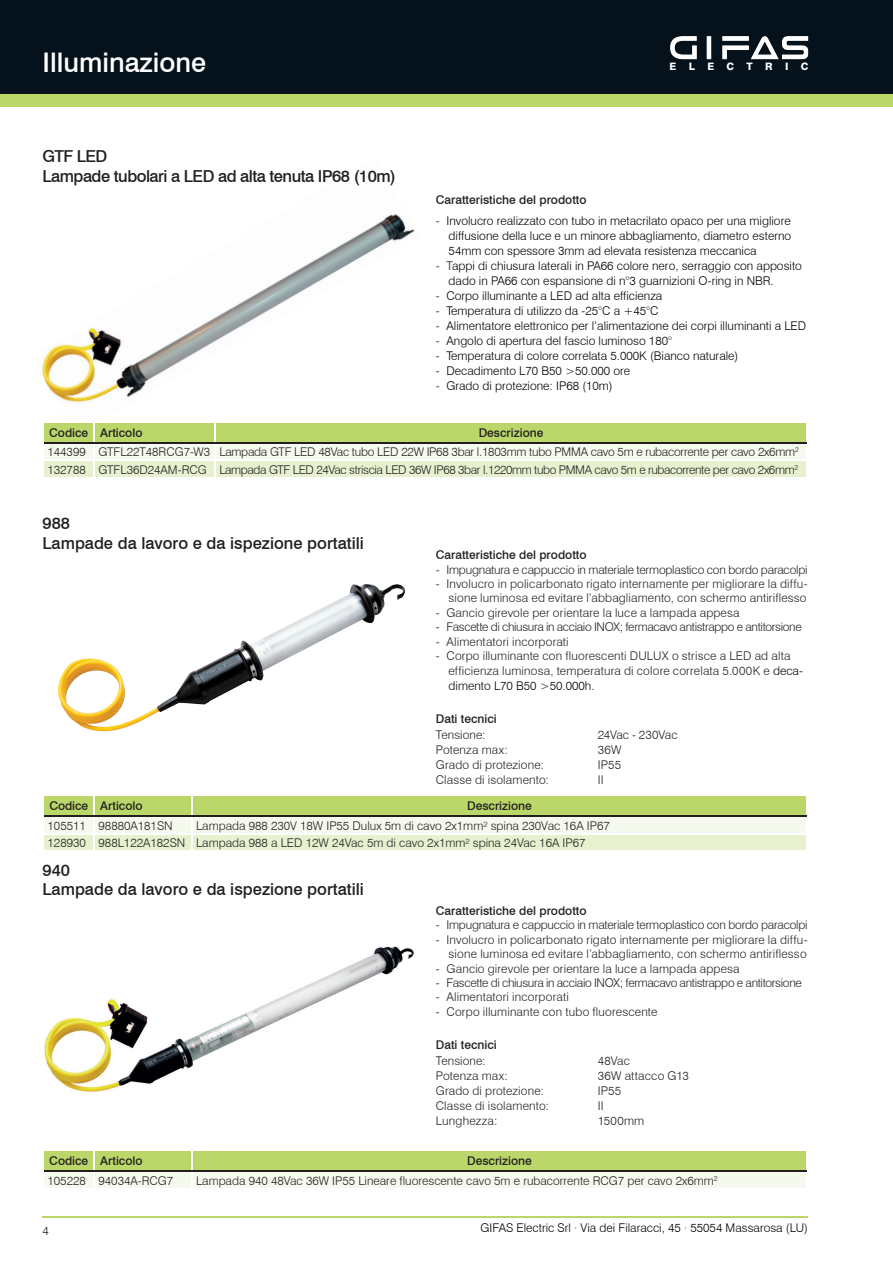
<style>
.page{position:relative;width:893px;height:1263px;background:#fff}
.page>*{position:absolute;margin:0;border:0;box-sizing:border-box;transform-origin:0 0}
.t1{font:500 27px "Swiss 721 BT";color:#fff}
.t2{font:500 16.5px/19.5px "Swiss 721 BT";color:#231f20}
.t3{font:500 16.5px/19.8px "Swiss 721 BT";letter-spacing:-.03em;color:#231f20}
.t4{font:300 12px/14.4px "Swiss 721 BT";color:#231f20;text-align:right}
.t5{font:300 12px/15px "Swiss 721 BT";color:#000001;text-align:justify}
.t6{font:300 12px "Swiss 721 BT";letter-spacing:-.03em;color:#231f20}
.t7{font:500 12px "Swiss 721 BT";color:#231f20}
.t8{font:300 12px/19.4px "Swiss 721 BT";letter-spacing:-.02em;color:#231f20}
.t9{font:300 12px "Swiss 721 BT";color:#000}
.t10{font:800 10.2px "Swiss 721 BT";letter-spacing:1.21em;color:#fff}
.s1{color:#231f20}
.s2{font-weight:500}
.s3{color:#000001}
</style>
<div class="page">
<div style="left:0;top:89px;width:893px;height:17px;background:#bbd76a"></div>
<div style="left:0;top:0;width:893px;height:94px;background:#05111b"></div>
<hr style="left:43px;top:1216px;width:765px;height:2px;background:#bbd76a">
<svg style="left:670px;top:36px;width:27px;height:23px"></svg>
<svg style="left:722px;top:36px;width:86px;height:23px"></svg>
<hr style="left:707px;top:36px;width:4px;height:23px;background:#e6e8e9">
<hr style="left:707px;top:37px;width:4px;height:22px;background:#fff">
<img style="left:42px;top:327px;width:103px;height:76px">
<img style="left:117px;top:324px;width:107px;height:61px">
<img style="left:203px;top:274px;width:108px;height:62px">
<img style="left:289px;top:214px;width:126px;height:72px">
<img style="left:58px;top:584px;width:348px;height:148px">
<img style="left:44px;top:946px;width:370px;height:146px">
<svg style="left:44px;top:796px;width:763px;height:54px;background:#dceab6"></svg>
<hr style="left:44px;top:815px;width:50px;height:2px;background:#231f20">
<hr style="left:94px;top:815px;width:98px;height:2px;background:#231f20">
<hr style="left:192px;top:815px;width:614px;height:2px;background:#231f20">
<svg style="left:44px;top:1151px;width:763px;height:37px;background:#d6e7a6"></svg>
<hr style="left:44px;top:1170px;width:50px;height:2px;background:#231f20">
<hr style="left:94px;top:1170px;width:98px;height:2px;background:#231f20">
<hr style="left:192px;top:1170px;width:614px;height:2px;background:#231f20">
<svg style="left:44px;top:423px;width:763px;height:54px;background:#dceab5"></svg>
<hr style="left:44px;top:442px;width:50px;height:2px;background:#231f20">
<hr style="left:94px;top:442px;width:121px;height:2px;background:#231f20">
<hr style="left:215px;top:442px;width:591px;height:2px;background:#231f20">
<h1 class="t1" style="left:43px;top:46px;width:165px">Illuminazione</h1>
<h2 class="t3" style="left:43px;top:146px;width:355px">GTF LED<br>Lampade tubolari a LED ad alta tenuta IP68 (10m)</h2>
<p class="t10" style="left:669px;top:60px;width:141px">ELECTRIC</p>
<p class="t7" style="left:436px;top:192px;width:152px">Caratteristiche del prodotto</p>
<p class="t5" style="left:449px;top:213px;width:344px;text-indent:-13px"><span class="s1">-</span> Involucro realizzato con tubo in metacrilato opaco per una migliore diffusione della luce e un minore abbagliamento, diametro esterno 54mm con spessore 3mm ad elevata resistenza meccanica</p>
<p class="t5" style="left:449px;top:258px;width:355px;text-indent:-13px"><span class="s1">- T</span>appi di chiusura laterali in PA66 colore nero, serraggio con apposito dado in PA66 con espansione di n°3 guarnizioni O-ring in NBR.</p>
<p class="t5" style="left:436px;top:288px;width:228px"><span class="s1">-</span> Corpo illuminante a LED ad alta efficienza</p>
<p class="t5" style="left:436px;top:303px;width:224px"><span class="s1">-</span> Temperatura di utilizzo da -25°C a +45°C</p>
<p class="t5" style="left:436px;top:318px;width:372px"><span class="s1">-</span> Alimentatore elettronico per l’alimentazione dei corpi illuminanti a LED</p>
<p class="t5" style="left:436px;top:333px;width:238px"><span class="s1">-</span> Angolo di apertura del fascio luminoso 180°</p>
<p class="t5" style="left:436px;top:348px;width:304px"><span class="s1">-</span> Temperatura di colore correlata 5.000K (Bianco naturale)</p>
<p class="t5" style="left:436px;top:363px;width:196px"><span class="s1">-</span> Decadimento L70 B50 &gt;50.000 ore</p>
<p class="t5" style="left:436px;top:378px;width:178px"><span class="s1">-</span> Grado di protezione: IP68 (10m)</p>
<p class="t7" style="left:49px;top:425px;width:95px">Codice Articolo</p>
<p class="t8" style="left:47px;top:423px;width:753px;text-indent:431px"><span class="s2">Descrizione<br></span>144399 GTFL22T48RCG7-W3 Lampada GTF LED 48Vac tubo LED 22W IP68 3bar l.1803mm tubo PMMA cavo 5m e rubacorrente per cavo 2x6mm<sup>2</sup></p>
<p class="t6" style="left:47px;top:462px;width:752px">132788 GTFL36D24AM-RCG Lampada GTF LED 24Vac striscia LED 36W IP68 3bar l.1220mm tubo PMMA cavo 5m e rubacorrente per cavo 2x6mm<sup>2</sup></p>
<h2 class="t2" style="left:42px;top:513px;width:323px">988<br>Lampade da lavoro e da ispezione portatili</h2>
<p class="t7" style="left:436px;top:548px;width:152px">Caratteristiche del prodotto</p>
<p class="t4" style="left:436px;top:562px;width:373px">- Impugnatura e cappuccio in materiale termoplastico con bordo paracolpi</p>
<p class="t4" style="left:436px;top:576px;width:373px">- Involucro in policarbonato rigato internamente per migliorare la diffu&shy;sione luminosa ed evitare l’abbagliamento, con schermo antiriflesso</p>
<p class="t4" style="left:436px;top:605px;width:305px">- Gancio girevole per orientare la luce a lampada appesa</p>
<p class="t6" style="left:436px;top:620px;width:367px">- Fascette di chiusura in acciaio INOX; fermacavo antistrappo e antitorsione</p>
<p class="t4" style="left:436px;top:634px;width:134px">- Alimentatori incorporati</p>
<p class="t4" style="left:449px;top:648px;width:356px;line-height:15px;text-align:left;text-indent:-13px">- Corpo illuminante con fluorescenti DULUX o strisce a LED ad alta efficienza luminosa, temperatura di colore correlata 5.000K e <span class="s3">deca&shy;dimento L70 B50 &gt;50.000h.</span></p>
<p class="t7" style="left:436px;top:711px;width:62px">Dati tecnici</p>
<p class="t4" style="left:436px;top:727px;width:51px">Tensione:</p>
<p class="t4" style="left:598px;top:727px;width:81px">24Vac - 230Vac</p>
<p class="t4" style="left:436px;top:742px;width:73px">Potenza max:</p>
<p class="t4" style="left:598px;top:742px;width:25px">36W</p>
<p class="t4" style="left:436px;top:757px;width:110px">Grado di protezione:</p>
<p class="t4" style="left:598px;top:757px;width:25px">IP55</p>
<p class="t4" style="left:436px;top:772px;width:115px">Classe di isolamento:</p>
<p class="t4" style="left:598px;top:772px;width:7px">II</p>
<p class="t7" style="left:49px;top:798px;width:95px">Codice Articolo</p>
<p class="t7" style="left:467px;top:798px;width:66px">Descrizione</p>
<p class="t4" style="left:48px;top:818px;width:127px">105511 98880A181SN</p>
<p class="t4" style="left:48px;top:816px;width:564px;line-height:17.5px;text-align:left;text-indent:148px">Lampada 988 230V 18W IP55 Dulux 5m di cavo 2x1mm² spina 230Vac 16A IP67<br>128930 988L122A182SN Lampada 988 a LED 12W 24Vac 5m di cavo 2x1mm² spina 24Vac 16A IP67</p>
<h2 class="t2" style="left:43px;top:860px;width:323px">940<br>Lampade da lavoro e da ispezione portatili</h2>
<p class="t7" style="left:436px;top:903px;width:152px">Caratteristiche del prodotto</p>
<p class="t4" style="left:436px;top:918px;width:373px">- Impugnatura e cappuccio in materiale termoplastico con bordo paracolpi</p>
<p class="t4" style="left:436px;top:932px;width:373px">- Involucro in policarbonato rigato internamente per migliorare la diffu&shy;sione luminosa ed evitare l’abbagliamento, con schermo antiriflesso</p>
<p class="t4" style="left:436px;top:961px;width:305px">- Gancio girevole per orientare la luce a lampada appesa</p>
<p class="t6" style="left:436px;top:975px;width:367px">- Fascette di chiusura in acciaio INOX; fermacavo antistrappo e antitorsione</p>
<p class="t4" style="left:436px;top:990px;width:134px">- Alimentatori incorporati</p>
<p class="t4" style="left:436px;top:1005px;width:223px">- Corpo illuminante con tubo fluorescente</p>
<p class="t7" style="left:436px;top:1038px;width:62px">Dati tecnici</p>
<p class="t4" style="left:436px;top:1053px;width:51px">Tensione:</p>
<p class="t4" style="left:598px;top:1053px;width:34px">48Vac</p>
<p class="t4" style="left:436px;top:1068px;width:73px">Potenza max:</p>
<p class="t4" style="left:598px;top:1068px;width:92px">36W attacco G13</p>
<p class="t4" style="left:436px;top:1083px;width:110px">Grado di protezione:</p>
<p class="t4" style="left:598px;top:1083px;width:25px">IP55</p>
<p class="t4" style="left:436px;top:1098px;width:115px">Classe di isolamento:</p>
<p class="t4" style="left:598px;top:1098px;width:7px">II</p>
<p class="t4" style="left:436px;top:1113px;width:63px">Lunghezza:</p>
<p class="t4" style="left:598px;top:1113px;width:48px">1500mm</p>
<p class="t7" style="left:49px;top:1154px;width:95px">Codice Articolo</p>
<p class="t7" style="left:467px;top:1154px;width:66px">Descrizione</p>
<p class="t4" style="left:48px;top:1173px;width:127px">105228 94034A-RCG7</p>
<p class="t4" style="left:196px;top:1173px;width:523px">Lampada 940 48Vac 36W IP55 Lineare fluorescente cavo 5m e rubacorrente RCG7 per cavo 2x6mm<sup>2</sup></p>
<p class="t4" style="left:43px;top:1224px;width:8px">4</p>
<p class="t9" style="left:481px;top:1220px;width:329px">GIFAS Electric Srl · Via dei Filaracci, 45 · 55054 Massarosa (LU)</p>
</div>
